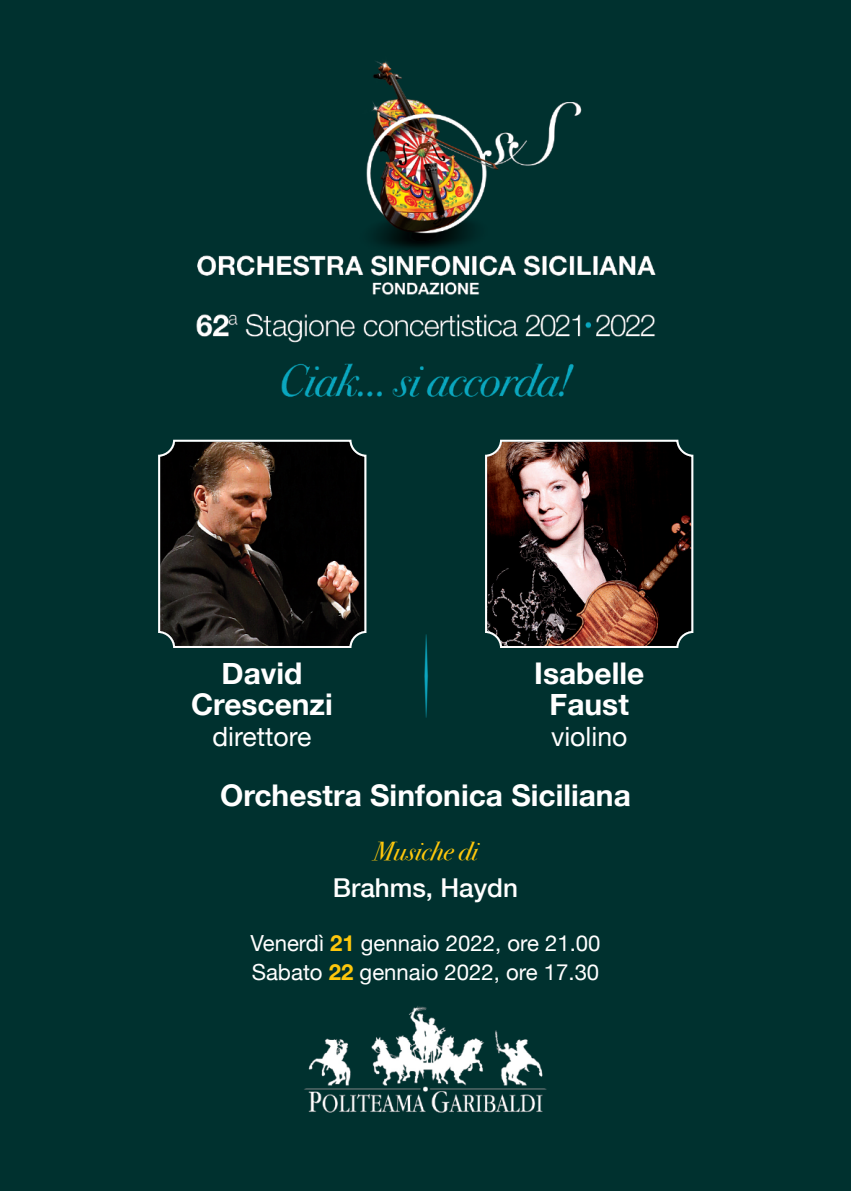
<style>
.page{position:relative;width:851px;height:1191px;background:#fff}
.page>*{position:absolute;margin:0;border:0;box-sizing:border-box;transform-origin:0 0}
.t1{font:49.4px "Type Embellishments Two Let Plain";color:#0da7c1}
.t2{font:700 29.8px/31px "Helvetica Neue";color:#fff;text-align:center}
.t3{font:26.6px "Helvetica Neue";color:#fff}
.t4{font:500 26px "Helvetica Neue";color:#fff}
.t5{font:26px "Bodoni Svty Two OSITCTT Book It";color:#fec70c}
.t6{font:22.2px/28.8px "Helvetica Neue";color:#fff}
.s1{font-weight:700;color:#fec70c}
</style>
<div class="page">
<div style="left:0;top:0;width:850px;height:1191px;background:#00312f"></div>
<img style="left:158px;top:440px;width:208px;height:208px">
<img style="left:485px;top:440px;width:208px;height:208px">
<h1 class="t1" style="left:410px;top:719px;width:89px;rotate:-90deg">-</h1>
<h2 class="t2" style="left:191px;top:657px;width:143px">David<br>Crescenzi</h2>
<p class="t3" style="left:212px;top:720px;width:100px">direttore</p>
<h2 class="t2" style="left:534px;top:657px;width:111px">Isabelle<br>Faust</h2>
<p class="t3" style="left:551px;top:720px;width:78px">violino</p>
<h2 class="t2" style="left:220px;top:779px;width:412px">Orchestra Sinfonica Siciliana</h2>
<p class="t5" style="left:373px;top:835px;width:106px">Musiche di</p>
<p class="t4" style="left:333px;top:871px;width:186px">Brahms, Haydn</p>
<p class="t6" style="left:250px;top:928px;width:351px">Venerdì <span class="s1">21</span> gennaio 2022, ore 21.00<br>Sabato <span class="s1">22</span> gennaio 2022, ore 17.30</p>
</div>
